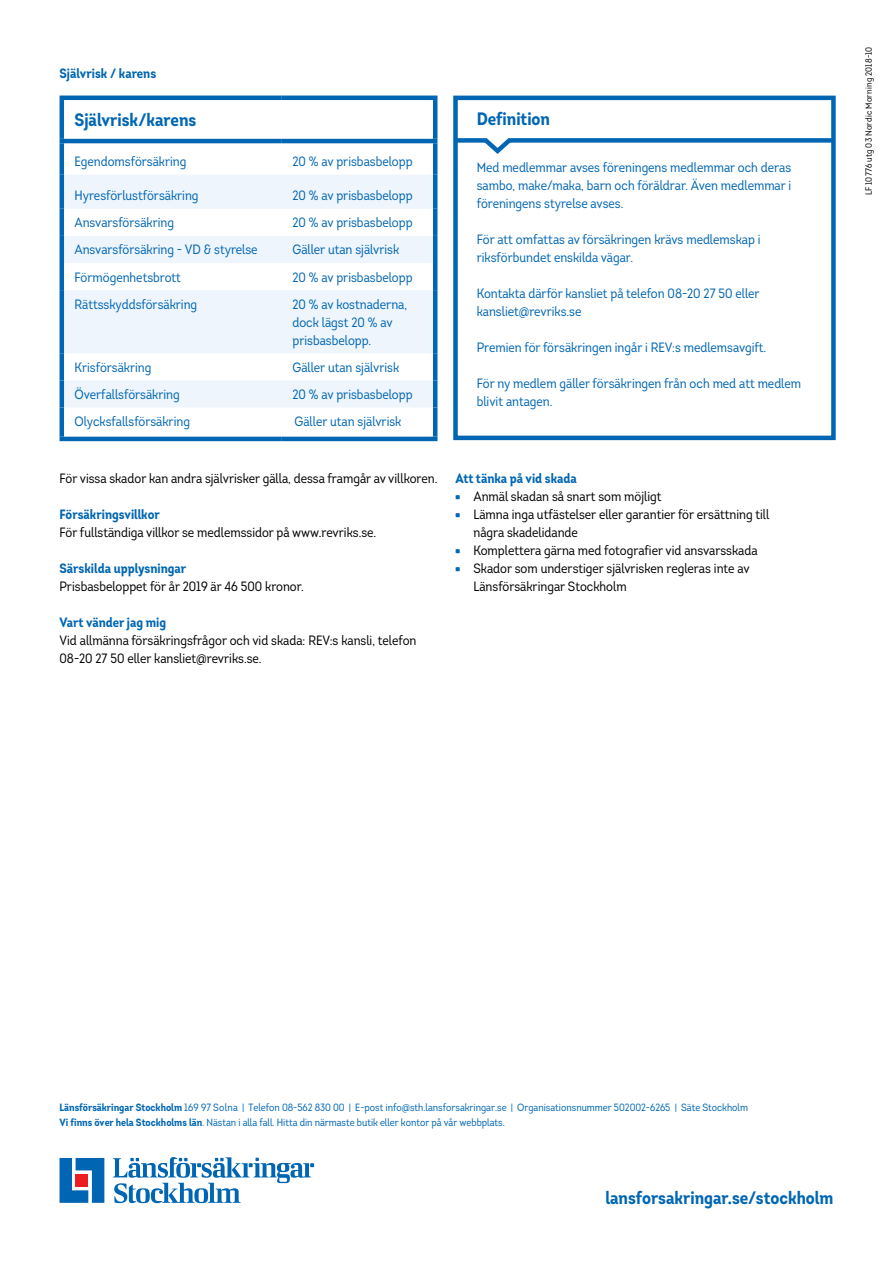
<style>
.page{position:relative;width:893px;height:1263px;background:#fff}
.page>*{position:absolute;margin:0;border:0;box-sizing:border-box;transform-origin:0 0}
.t1{font:700 18px "Intro Cond";color:#0066b3}
.t2{font:13.5px/18px "Intro Cond";color:#0066b3}
.t3{font:13.5px/18px "Intro Cond";color:#000}
.t4{font:700 13.5px "Intro Cond";color:#0066b3}
.t5{font:10.5px/15px "Intro Cond";color:#0066b3}
.t6{font:9px "Intro Cond";letter-spacing:.02em;color:#000}
.s1{font-family:"LF Rubrik";color:#0066b3}
.s2{font-weight:700}
</style>
<div class="page">
<svg style="left:113px;top:1157px;width:201px;height:46px"></svg>
<svg style="left:60px;top:1158px;width:44px;height:45px;background:#2e80bf"></svg>
<div style="left:76px;top:1174px;width:12px;height:13px;background:#ed1d24"></div>
<svg style="left:64px;top:175px;width:369px;height:232px;fill:#eef5fc"></svg>
<hr style="left:433px;top:100px;width:4px;height:39px;background:#0066b3">
<hr style="left:60px;top:437px;width:222px;height:4px;background:#0066b3">
<hr style="left:282px;top:437px;width:155px;height:4px;background:#0066b3">
<hr style="left:60px;top:407px;width:4px;height:30px;background:#0066b3">
<hr style="left:433px;top:407px;width:4px;height:30px;background:#0066b3">
<hr style="left:60px;top:96px;width:222px;height:4px;background:#0066b3">
<hr style="left:60px;top:100px;width:4px;height:39px;background:#0066b3">
<hr style="left:282px;top:96px;width:155px;height:4px;background:#0066b3">
<hr style="left:60px;top:139px;width:222px;height:4px;background:#0066b3">
<hr style="left:282px;top:139px;width:155px;height:4px;background:#0066b3">
<hr style="left:60px;top:143px;width:4px;height:32px;background:#0066b3">
<hr style="left:60px;top:175px;width:4px;height:34px;background:#0066b3">
<hr style="left:60px;top:209px;width:4px;height:27px;background:#0066b3">
<hr style="left:60px;top:236px;width:4px;height:27px;background:#0066b3">
<hr style="left:60px;top:263px;width:4px;height:27px;background:#0066b3">
<hr style="left:60px;top:290px;width:4px;height:63px;background:#0066b3">
<hr style="left:60px;top:353px;width:4px;height:27px;background:#0066b3">
<hr style="left:60px;top:380px;width:4px;height:27px;background:#0066b3">
<hr style="left:433px;top:143px;width:4px;height:32px;background:#0066b3">
<hr style="left:433px;top:175px;width:4px;height:34px;background:#0066b3">
<hr style="left:433px;top:209px;width:4px;height:27px;background:#0066b3">
<hr style="left:433px;top:236px;width:4px;height:27px;background:#0066b3">
<hr style="left:433px;top:263px;width:4px;height:27px;background:#0066b3">
<hr style="left:433px;top:290px;width:4px;height:63px;background:#0066b3">
<hr style="left:433px;top:353px;width:4px;height:27px;background:#0066b3">
<hr style="left:433px;top:380px;width:4px;height:27px;background:#0066b3">
<svg style="left:453px;top:95px;width:383px;height:346px"></svg>
<svg style="left:453px;top:136px;width:383px;height:21px"></svg>
<p class="t4" style="left:60px;top:64px;width:98px">Självrisk / karens</p>
<h1 class="t1" style="left:75px;top:108px;width:123px">Självrisk/karens</h1>
<p class="t2" style="left:75px;top:152px;width:113px">Egendomsförsäkring</p>
<p class="t2" style="left:292px;top:152px;width:122px">20 % av prisbasbelopp</p>
<p class="t2" style="left:75px;top:186px;width:125px">Hyresförlustförsäkring</p>
<p class="t2" style="left:292px;top:186px;width:122px">20 % av prisbasbelopp</p>
<p class="t2" style="left:75px;top:214px;width:101px">Ansvarsförsäkring</p>
<p class="t2" style="left:292px;top:214px;width:122px">20 % av prisbasbelopp</p>
<p class="t2" style="left:75px;top:241px;width:185px">Ansvarsförsäkring - VD &amp; styrelse</p>
<p class="t2" style="left:292px;top:241px;width:108px">Gäller utan självrisk</p>
<p class="t2" style="left:75px;top:268px;width:108px">Förmögenhetsbrott</p>
<p class="t2" style="left:292px;top:268px;width:122px">20 % av prisbasbelopp</p>
<p class="t2" style="left:75px;top:295px;width:124px">Rättsskyddsförsäkring</p>
<p class="t2" style="left:292px;top:295px;width:116px">20 % av kostnaderna, dock lägst 20 % av prisbasbelopp.</p>
<p class="t2" style="left:75px;top:358px;width:78px">Krisförsäkring</p>
<p class="t2" style="left:292px;top:358px;width:108px">Gäller utan självrisk</p>
<p class="t2" style="left:75px;top:385px;width:107px">Överfallsförsäkring</p>
<p class="t2" style="left:292px;top:385px;width:122px">20 % av prisbasbelopp</p>
<p class="t2" style="left:75px;top:412px;width:117px">Olycksfallsförsäkring</p>
<p class="t2" style="left:295px;top:412px;width:108px">Gäller utan självrisk</p>
<p class="t3" style="left:60px;top:469px;width:379px">För vissa skador kan andra självrisker gälla, dessa framgår av villkoren.</p>
<p class="t4" style="left:60px;top:505px;width:102px">Försäkringsvillkor</p>
<p class="t3" style="left:60px;top:523px;width:318px">För fullständiga villkor se medlemssidor på www.revriks.se.</p>
<p class="t4" style="left:60px;top:559px;width:128px">Särskilda upplysningar</p>
<p class="t3" style="left:60px;top:577px;width:246px">Prisbasbeloppet för år 2019 är 46 500 kronor.</p>
<p class="t4" style="left:60px;top:613px;width:108px">Vart vänder jag mig</p>
<p class="t3" style="left:60px;top:631px;width:358px">Vid allmänna försäkringsfrågor och vid skada: REV:s kansli, telefon<br>08-20 27 50 eller kansliet@revriks.se.</p>
<h1 class="t1" style="left:477px;top:107px;width:75px">Definition</h1>
<p class="t2" style="left:477px;top:158px;width:316px;text-align:justify">Med medlemmar avses föreningens medlemmar och deras sambo, make/maka, barn och föräldrar. Även medlemmar i föreningens styrelse avses.</p>
<p class="t2" style="left:477px;top:230px;width:285px">För att omfattas av försäkringen krävs medlemskap i riksförbundet enskilda vägar.</p>
<p class="t2" style="left:477px;top:284px;width:284px">Kontakta därför kansliet på telefon 08-20 27 50 eller kansliet@revriks.se</p>
<p class="t2" style="left:477px;top:338px;width:291px">Premien för försäkringen ingår i REV:s medlemsavgift.</p>
<p class="t2" style="left:477px;top:374px;width:326px">För ny medlem gäller försäkringen från och med att medlem blivit antagen.</p>
<p class="t4" style="left:455px;top:469px;width:123px">Att tänka på vid skada</p>
<p class="t3" style="left:455px;top:487px;width:207px"><span class="s1">•</span> Anmäl skadan så snart som möjligt</p>
<p class="t3" style="left:473px;top:505px;width:297px;text-indent:-18px"><span class="s1">•</span> Lämna inga utfästelser eller garantier för ersättning till några skadelidande</p>
<p class="t3" style="left:455px;top:541px;width:304px"><span class="s1">•</span> Komplettera gärna med fotografier vid ansvarsskada</p>
<p class="t3" style="left:473px;top:559px;width:278px;text-indent:-18px"><span class="s1">•</span> Skador som understiger självrisken regleras inte av<br>Länsförsäkringar Stockholm</p>
<p class="t6" style="left:863px;top:195px;width:150px;rotate:-90deg">LF 10776 utg 03 Nordic Morning 2018-10</p>
<p class="t5" style="left:60px;top:1099px;width:690px"><span class="s2">Länsförsäkringar Stockholm</span> 169 97 Solna | Telefon 08-562 830 00 | E-post info@sth.lansforsakringar.se | Organisationsnummer 502002-6265 | Säte Stockholm<br><span class="s2">Vi finns över hela Stockholms län</span>. Nästan i alla fall. Hitta din närmaste butik eller kontor på vår webbplats.</p>
<h1 class="t1" style="left:605px;top:1186px;width:229px">lansforsakringar.se/stockholm</h1>
</div>
